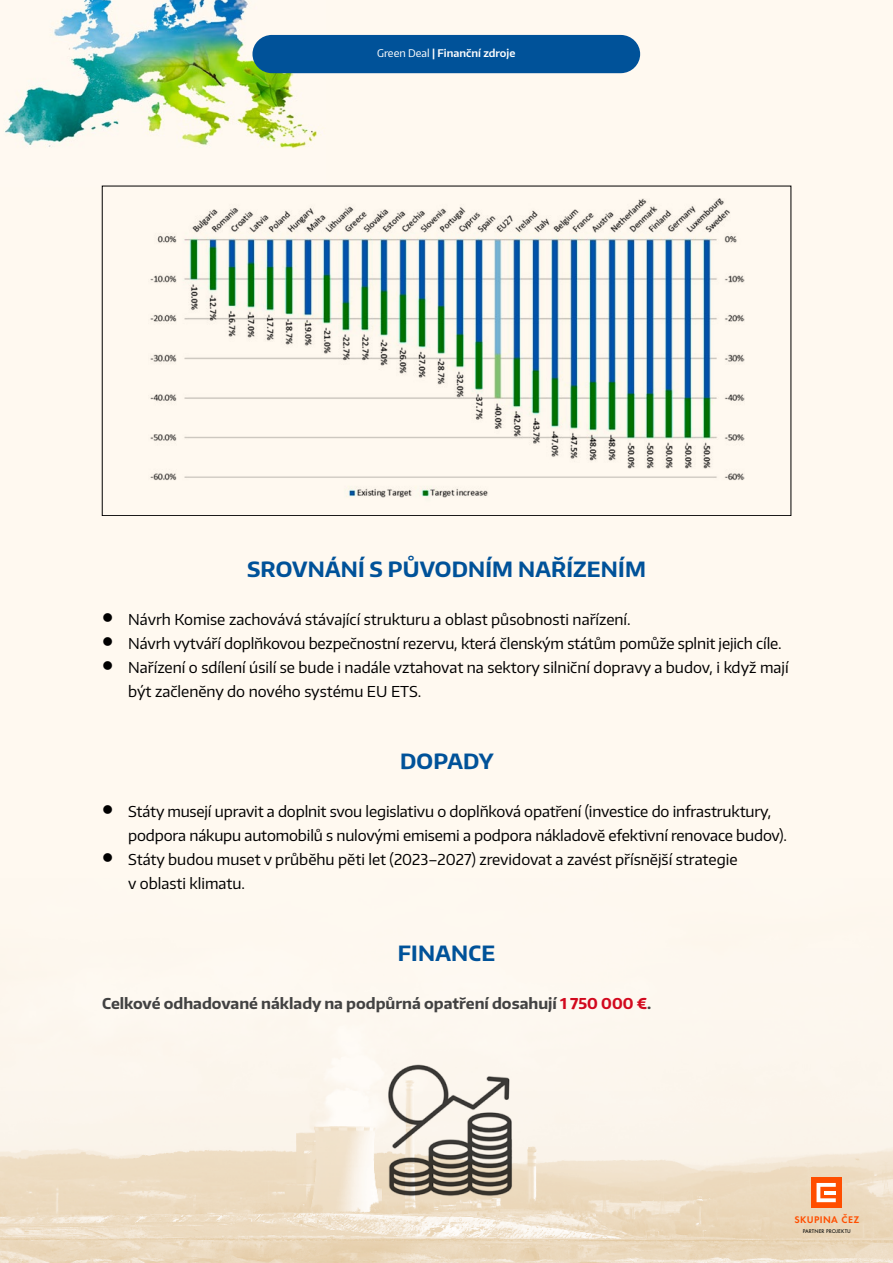
<style>
.page{position:relative;width:893px;height:1263px;background:#fff}
.page>*{position:absolute;margin:0;border:0;box-sizing:border-box;transform-origin:0 0}
.N3{font:700 21px "Encode Sans Normal";letter-spacing:.01em;color:#005299}
.Text_zaklad{font:15px/24px "Encode Sans Normal";letter-spacing:-.01em;color:#000}
.Text_zaklad-2{font:700 15px "Encode Sans Normal";color:#424242}
.t1{font:600 10.5px "Encode Sans Normal";color:#fff}
.t2{font:600 10.05px "Futura CEZOT";letter-spacing:.04em;color:#ff4e00}
.t3{font:500 5.55px "Futura CEZOT";letter-spacing:.015em;color:#171714}
.s1{font-weight:400}
.s2{color:#d2091e}
</style>
<div class="page">
<div style="left:0;top:0;width:893px;height:878px;background:#fff9f0"></div>
<img style="left:0;top:0;width:325px;height:186px">
<img style="left:0;top:878px;width:893px;height:385px">
<div style="left:811px;top:1177px;width:31px;height:31px;background:#ff4e00"></div>
<svg style="left:816px;top:1183px;width:20px;height:19px"></svg>
<div style="left:252px;top:35px;width:388px;height:38px;background:#005299"></div>
<img style="left:148px;top:198px;width:596px;height:308px">
<img style="left:378px;top:1059px;width:143px;height:143px">
<p class="t1" style="left:377px;top:46px;width:140px"><span class="s1">Green Deal</span> | Finanční zdroje</p>
<p class="N3" style="left:247px;top:555px;width:400px">SROVNÁNÍ S PŮVODNÍM NAŘÍZENÍM</p>
<p class="Text_zaklad" style="left:102px;top:606px;width:530px">● Návrh Komise zachovává stávající strukturu a oblast působnosti nařízení.</p>
<p class="Text_zaklad" style="left:102px;top:630px;width:681px">● Návrh vytváří doplňkovou bezpečnostní rezervu, která členským státům pomůže splnit jejich cíle.</p>
<p class="Text_zaklad" style="left:128px;top:654px;width:662px;text-indent:-26px">● Nařízení o sdílení úsilí se bude i nadále vztahovat na sektory silniční dopravy a budov, i když mají být začleněny do nového systému EU ETS.</p>
<p class="N3" style="left:400px;top:747px;width:95px">DOPADY</p>
<p class="Text_zaklad" style="left:128px;top:798px;width:660px;text-indent:-26px">● Státy musejí upravit a doplnit svou legislativu o doplňková opatření (investice do infrastruktury, podpora nákupu automobilů s nulovými emisemi a podpora nákladově efektivní renovace budov).</p>
<p class="Text_zaklad" style="left:128px;top:846px;width:611px;text-indent:-26px">● Státy budou muset v průběhu pěti let (2023–2027) zrevidovat a zavést přísnější strategie v oblasti klimatu.</p>
<p class="N3" style="left:398px;top:939px;width:99px">FINANCE</p>
<p class="Text_zaklad-2" style="left:102px;top:993px;width:551px">Celkové odhadované náklady na podpůrná opatření dosahují <span class="s2">1 750 000 €</span>.</p>
<p class="t2" style="left:794px;top:1214px;width:66px">SKUPINA ČEZ</p>
<p class="t3" style="left:803px;top:1228px;width:50px">PARTNER PROJEKTU</p>
</div>
